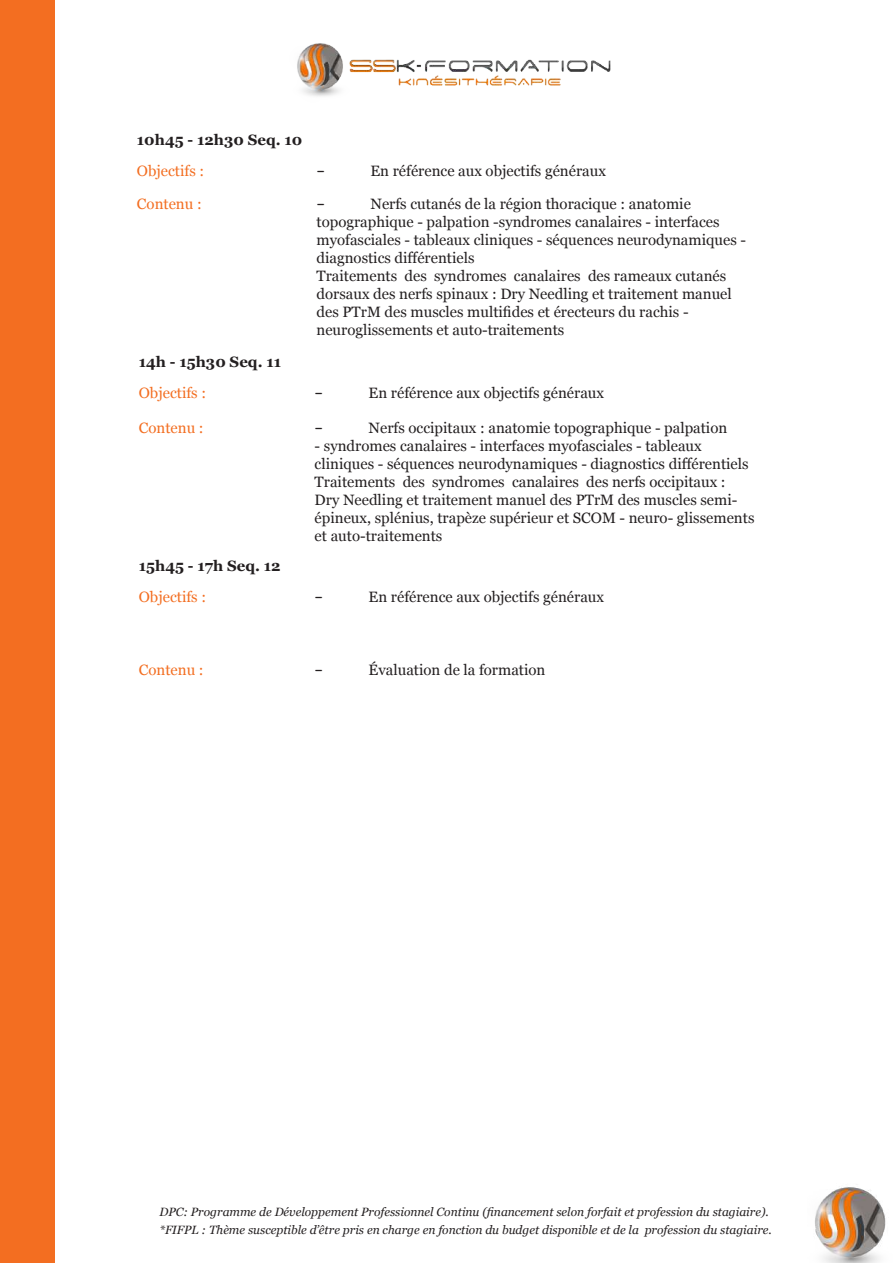
<style>
.page{position:relative;width:893px;height:1263px;background:#fff}
.page>*{position:absolute;margin:0;border:0;box-sizing:border-box;transform-origin:0 0}
.t1{font:15px/18px "Georgia";color:#231f20}
.t2{font:15px "Georgia";color:#f36e21}
.t3{font:700 15px "Georgia";color:#231f20}
.t4{font:15px "Rubik";color:#231f20}
.t5{font:italic 12px/18px "Georgia";color:#231f20}
</style>
<div class="page">
<div style="left:0;top:0;width:54px;height:1263px;background:#f36e21"></div>
<img style="left:815px;top:1187px;width:71px;height:76px">
<img style="left:297px;top:43px;width:314px;height:53px">
<p class="t3" style="left:137px;top:128px;width:167px">10h45 - 12h30 Seq. 10</p>
<p class="t2" style="left:137px;top:160px;width:69px">Objectifs :</p>
<p class="t4" style="left:316px;top:162px;width:10px">–</p>
<p class="t1" style="left:370px;top:161px;width:237px">En référence aux objectifs généraux</p>
<p class="t2" style="left:137px;top:193px;width:66px">Contenu :</p>
<p class="t4" style="left:316px;top:195px;width:10px">–</p>
<p class="t1" style="left:316px;top:194px;width:431px;text-indent:54px">Nerfs cutanés de la région thoracique : anatomie topographique - palpation -syndromes canalaires - interfaces myofasciales - tableaux cliniques - séquences neurodynamiques - diagnostics différentiels<br>Traitements des syndromes canalaires des rameaux cutanés dorsaux des nerfs spinaux : Dry Needling et traitement manuel des PTrM des muscles multifides et érecteurs du rachis - neuroglissements et auto-traitements</p>
<p class="t3" style="left:139px;top:350px;width:144px">14h - 15h30 Seq. 11</p>
<p class="t2" style="left:139px;top:382px;width:69px">Objectifs :</p>
<p class="t4" style="left:315px;top:384px;width:10px">–</p>
<p class="t1" style="left:369px;top:383px;width:237px">En référence aux objectifs généraux</p>
<p class="t2" style="left:139px;top:417px;width:66px">Contenu :</p>
<p class="t4" style="left:315px;top:420px;width:10px">–</p>
<p class="t1" style="left:369px;top:419px;width:360px">Nerfs occipitaux : anatomie topographique - palpation</p>
<p class="t1" style="left:315px;top:437px;width:441px">- syndromes canalaires - interfaces myofasciales - tableaux cliniques - séquences neurodynamiques - diagnostics différentiels Traitements des syndromes canalaires des nerfs occipitaux :<br>Dry Needling et traitement manuel des PTrM des muscles semi&shy;épineux, splénius, trapèze supérieur et SCOM - neuro- glissements et auto-traitements</p>
<p class="t3" style="left:139px;top:554px;width:143px">15h45 - 17h Seq. 12</p>
<p class="t2" style="left:139px;top:586px;width:69px">Objectifs :</p>
<p class="t4" style="left:315px;top:588px;width:10px">–</p>
<p class="t1" style="left:369px;top:587px;width:237px">En référence aux objectifs généraux</p>
<p class="t2" style="left:139px;top:659px;width:66px">Contenu :</p>
<p class="t4" style="left:315px;top:662px;width:10px">–</p>
<p class="t1" style="left:369px;top:661px;width:178px">Évaluation de la formation</p>
<p class="t5" style="left:159px;top:1202px;width:614px">DPC: Programme de Développement Professionnel Continu (financement selon forfait et profession du stagiaire). *FIFPL : Thème susceptible d’être pris en charge en fonction du budget disponible et de la profession du stagiaire.</p>
</div>
